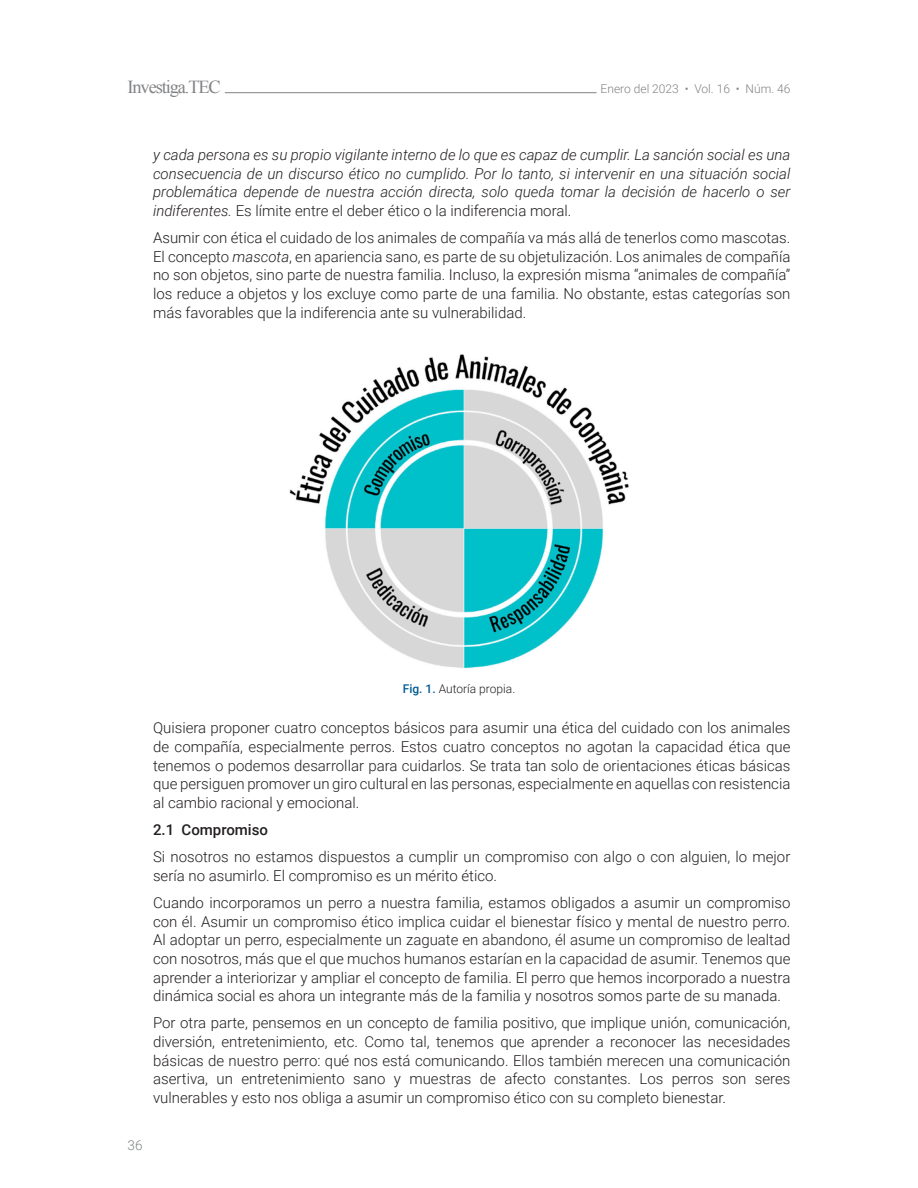
<style>
.page{position:relative;width:918px;height:1188px;background:#fff}
.page>*{position:absolute;margin:0;border:0;box-sizing:border-box;transform-origin:0 0}
.t1{font:18.3px "Times New Roman";letter-spacing:-.06em;color:#808285}
._2TxtGeneral_1TAB{font:300 15px/18.6px "Roboto";color:#231f20;text-align:justify}
._2TxtGeneral_1TAB-2{font:italic 300 15px/18.6px "Roboto";color:#231f20;text-align:justify}
._2TxtGeneral_1TAB-3{font:500 15px "Roboto";color:#231f20}
.t2{font:300 13.5px "Roboto";color:#808285}
.t3{font:300 12px "Roboto";color:#808285}
._8Figura{font:300 12px "Roboto";color:#231f20}
.s1{font-style:normal}
.s2{font-style:italic}
.s3{font-weight:500;color:#005d91}
</style>
<div class="page">
<hr style="left:225px;top:92px;width:372px;height:1px;background:#808285">
<img style="left:289px;top:354px;width:340px;height:315px">
<p class="t1" style="left:128px;top:75px;width:95px">Investiga.TEC</p>
<p class="t3" style="left:601px;top:80px;width:191px">Enero del 2023 • Vol. 16 • Núm. 46</p>
<p class="_2TxtGeneral_1TAB-2" style="left:153px;top:145px;width:639px">y cada persona es su propio vigilante interno de lo que es capaz de cumplir. La sanción social es una consecuencia de un discurso ético no cumplido. Por lo tanto, si intervenir en una situación social problemática depende de nuestra acción directa, solo queda tomar la decisión de hacerlo o ser indiferentes. <span class="s1">Es límite entre el deber ético o la indiferencia moral.</span></p>
<p class="_2TxtGeneral_1TAB" style="left:153px;top:228px;width:639px">Asumir con ética el cuidado de los animales de compañía va más allá de tenerlos como mascotas.<br>El concepto <span class="s2">mascota</span>, en apariencia sano, es parte de su objetulización. Los animales de compañía no son objetos, sino parte de nuestra familia. Incluso, la expresión misma “animales de compañía” los reduce a objetos y los excluye como parte de una familia. No obstante, estas categorías son más favorables que la indiferencia ante su vulnerabilidad.</p>
<p class="_8Figura" style="left:403px;top:681px;width:114px"><span class="s3">Fig. 1.</span> Autoría propia.</p>
<p class="_2TxtGeneral_1TAB" style="left:153px;top:718px;width:639px">Quisiera proponer cuatro conceptos básicos para asumir una ética del cuidado con los animales de compañía, especialmente perros. Estos cuatro conceptos no agotan la capacidad ética que tenemos o podemos desarrollar para cuidarlos. Se trata tan solo de orientaciones éticas básicas que persiguen promover un giro cultural en las personas, especialmente en aquellas con resistencia al cambio racional y emocional.</p>
<p class="_2TxtGeneral_1TAB-3" style="left:153px;top:819px;width:117px">2.1 Compromiso</p>
<p class="_2TxtGeneral_1TAB" style="left:153px;top:847px;width:639px">Si nosotros no estamos dispuestos a cumplir un compromiso con algo o con alguien, lo mejor sería no asumirlo. El compromiso es un mérito ético.</p>
<p class="_2TxtGeneral_1TAB" style="left:153px;top:893px;width:639px">Cuando incorporamos un perro a nuestra familia, estamos obligados a asumir un compromiso con él. Asumir un compromiso ético implica cuidar el bienestar físico y mental de nuestro perro.<br>Al adoptar un perro, especialmente un zaguate en abandono, él asume un compromiso de lealtad con nosotros, más que el que muchos humanos estarían en la capacidad de asumir. Tenemos que aprender a interiorizar y ampliar el concepto de familia. El perro que hemos incorporado a nuestra dinámica social es ahora un integrante más de la familia y nosotros somos parte de su manada.</p>
<p class="_2TxtGeneral_1TAB" style="left:153px;top:1013px;width:639px">Por otra parte, pensemos en un concepto de familia positivo, que implique unión, comunicación, diversión, entretenimiento, etc. Como tal, tenemos que aprender a reconocer las necesidades básicas de nuestro perro: qué nos está comunicando. Ellos también merecen una comunicación asertiva, un entretenimiento sano y muestras de afecto constantes. Los perros son seres vulnerables y esto nos obliga a asumir un compromiso ético con su completo bienestar.</p>
<p class="t2" style="left:128px;top:1135px;width:16px">36</p>
</div>
